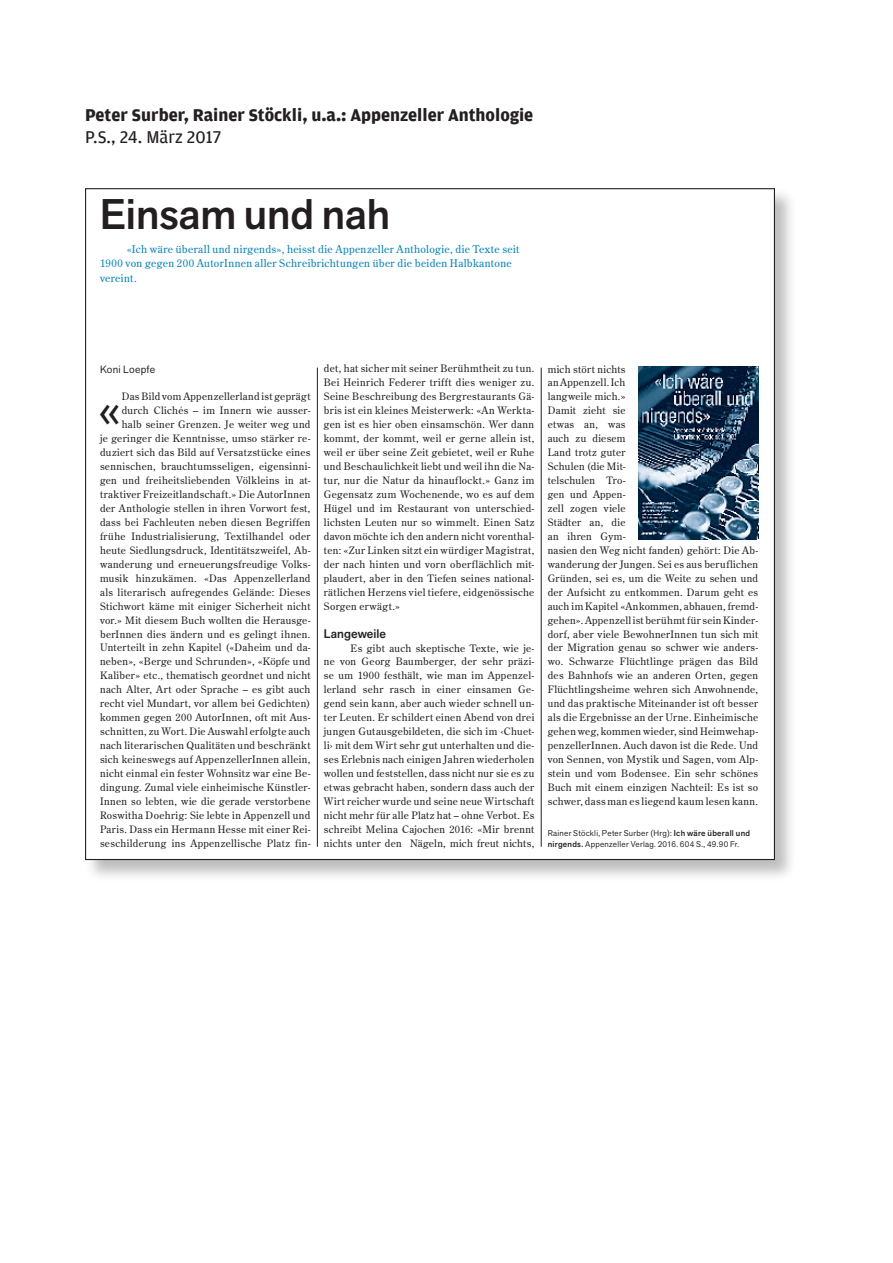
<style>
.page{position:relative;width:893px;height:1263px;background:#fff}
.page>*{position:absolute;margin:0;border:0;box-sizing:border-box;transform-origin:0 0}
.t1{font:49.65px "Akzid Grtsk Next";color:#231f20}
.t2{font:500 42.45px "Akzid Grtsk Next";color:#231f20}
.t3{font:700 18px "Amplitude";color:#231f20}
.t4{font:18px "Amplitude";color:#231f20}
.t5{font:500 12.3px "Akzid Grtsk Next";letter-spacing:.005em;color:#231f20}
.t6{font:10.65px/14.1px "Century Old Style Std";letter-spacing:.03em;color:#0083c6}
.t7{font:10.5px "Akzid Grtsk Next";letter-spacing:.025em;color:#231f20}
.t8{font:10.2px/14px "Century Old Style Std";letter-spacing:.03em;color:#231f20;text-align:justify}
.t9{font:8.25px/10.4px "Akzid Grtsk Next";letter-spacing:.035em;color:#231f20}
.s1{font-weight:500}
</style>
<div class="page">
<div style="left:84px;top:187px;width:713px;height:695px;background:#231f20;opacity:.3"></div>
<div style="left:86px;top:189px;width:688px;height:670px;background:#fff"></div>
<hr style="left:541px;top:368px;width:1px;height:479px;background:#231f20">
<hr style="left:317px;top:368px;width:1px;height:479px;background:#231f20">
<img style="left:639px;top:366px;width:119px;height:174px">
<h3 class="t3" style="left:85px;top:105px;width:450px">Peter Surber, Rainer Stöckli, u.a.: Appenzeller Anthologie</h3>
<h3 class="t4" style="left:85px;top:127px;width:138px">P.S., 24. März 2017</h3>
<h2 class="t2" style="left:100px;top:187px;width:292px">Einsam und nah</h2>
<p class="t6" style="left:100px;top:242px;width:421px;text-indent:27px">«Ich wäre überall und nirgends», heisst die Appenzeller Anthologie, die Texte seit<br>1900 von gegen 200 AutorInnen aller Schreibrichtungen über die beiden Halbkantone vereint.</p>
<p class="t7" style="left:100px;top:362px;width:57px">Koni Loepfe</p>
<h1 class="t1" style="left:98px;top:379px;width:24px">«</h1>
<p class="t8" style="left:100px;top:390px;width:212px;text-align:right">Das Bild vom Appenzellerland ist geprägt durch Clichés – im Innern wie ausser&shy;halb seiner Grenzen. Je weiter weg und<br>je geringer die Kenntnisse, umso stärker re&shy;duziert sich das Bild auf Versatzstücke eines sennischen, brauchtumsseligen, eigensinni&shy;gen und freiheitsliebenden Völkleins in at&shy;traktiver Freizeitlandschaft.» Die AutorInnen der Anthologie stellen in ihren Vorwort fest, dass bei Fachleuten neben diesen Begriffen frühe Industrialisierung, Textilhandel oder heute Siedlungsdruck, Identitätszweifel, Ab&shy;wanderung und erneuerungsfreudige Volks&shy;musik hinzukämen. «Das Appenzellerland als literarisch aufregendes Gelände: Dieses Stichwort käme mit einiger Sicherheit nicht vor.» Mit diesem Buch wollten die Herausge&shy;berInnen dies ändern und es gelingt ihnen.<br>Unterteilt in zehn Kapitel («Daheim und da&shy;neben», «Berge und Schrunden», «Köpfe und Kaliber» etc., thematisch geordnet und nicht nach Alter, Art oder Sprache – es gibt auch recht viel Mundart, vor allem bei Gedichten) kommen gegen 200 AutorInnen, oft mit Aus&shy;schnitten, zu Wort. Die Auswahl erfolgte auch nach literarischen Qualitäten und beschränkt sich keineswegs auf AppenzellerInnen allein, nicht einmal ein fester Wohnsitz war eine Be&shy;dingung. Zumal viele einheimische Künstler-Innen so lebten, wie die gerade verstorbene Roswitha Doehrig: Sie lebte in Appenzell und Paris. Dass ein Hermann Hesse mit einer Rei&shy;seschilderung ins Appenzellische Platz fin-</p>
<p class="t8" style="left:324px;top:362px;width:212px">det, hat sicher mit seiner Berühmtheit zu tun.<br>Bei Heinrich Federer trifft dies weniger zu.<br>Seine Beschreibung des Bergrestaurants Gä&shy;bris ist ein kleines Meisterwerk: «An Werkta&shy;gen ist es hier oben einsamschön. Wer dann kommt, der kommt, weil er gerne allein ist, weil er über seine Zeit gebietet, weil er Ruhe und Beschaulichkeit liebt und weil ihn die Na&shy;tur, nur die Natur da hinauflockt.» Ganz im Gegensatz zum Wochenende, wo es auf dem Hügel und im Restaurant von unterschied&shy;lichsten Leuten nur so wimmelt. Einen Satz davon möchte ich den andern nicht vorenthal&shy;ten: «Zur Linken sitzt ein würdiger Magistrat, der nach hinten und vorn oberflächlich mit&shy;plaudert, aber in den Tiefen seines national&shy;rätlichen Herzens viel tiefere, eidgenössische Sorgen erwägt.»</p>
<p class="t5" style="left:324px;top:625px;width:64px">Langeweile</p>
<p class="t8" style="left:324px;top:641px;width:212px;text-indent:27px">Es gibt auch skeptische Texte, wie je&shy;ne von Georg Baumberger, der sehr präzi&shy;se um 1900 festhält, wie man im Appenzel&shy;lerland sehr rasch in einer einsamen Ge&shy;gend sein kann, aber auch wieder schnell un&shy;ter Leuten. Er schildert einen Abend von drei jungen Gutausgebildeten, die sich im ‹Chuet&shy;li› mit dem Wirt sehr gut unterhalten und die&shy;ses Erlebnis nach einigen Jahren wiederholen wollen und feststellen, dass nicht nur sie es zu etwas gebracht haben, sondern dass auch der Wirt reicher wurde und seine neue Wirtschaft nicht mehr für alle Platz hat – ohne Verbot. Es schreibt Melina Cajochen 2016: «Mir brennt nichts unter den Nägeln, mich freut nichts,</p>
<p class="t8" style="left:548px;top:362px;width:212px;text-align:left">mich stört nichts<br>an Appenzell. Ich<br>langweile mich.»<br>Damit zieht sie<br>etwas an, was<br>auch zu diesem<br>Land trotz guter<br>Schulen (die Mit-<br>telschulen Tro-<br>gen und Appen-<br>zell zogen viele<br>Städter an, die<br>an ihren Gym-<br>nasien den Weg nicht fanden) gehört: Die Ab&shy;wanderung der Jungen. Sei es aus beruflichen<br>Gründen, sei es, um die Weite zu sehen und der Aufsicht zu entkommen. Darum geht es auch im Kapitel «Ankommen, abhauen, fremd&shy;gehen». Appenzell ist berühmt für sein Kinder&shy;dorf, aber viele BewohnerInnen tun sich mit der Migration genau so schwer wie anders&shy;wo. Schwarze Flüchtlinge prägen das Bild des Bahnhofs wie an anderen Orten, gegen<br>Flüchtlingsheime wehren sich Anwohnende, und das praktische Miteinander ist oft besser als die Ergebnisse an der Urne. Einheimische gehen weg, kommen wieder, sind Heimwehap&shy;penzellerInnen. Auch davon ist die Rede. Und von Sennen, von Mystik und Sagen, vom Alp&shy;stein und vom Bodensee. Ein sehr schönes<br>Buch mit einem einzigen Nachteil: Es ist so schwer, dass man es liegend kaum lesen kann.</p>
<p class="t9" style="left:548px;top:828px;width:204px">Rainer Stöckli, Peter Surber (Hrg): <span class="s1">Ich wäre überall und nirgends.</span> Appenzeller Verlag. 2016. 604 S., 49.90 Fr.</p>
</div>
